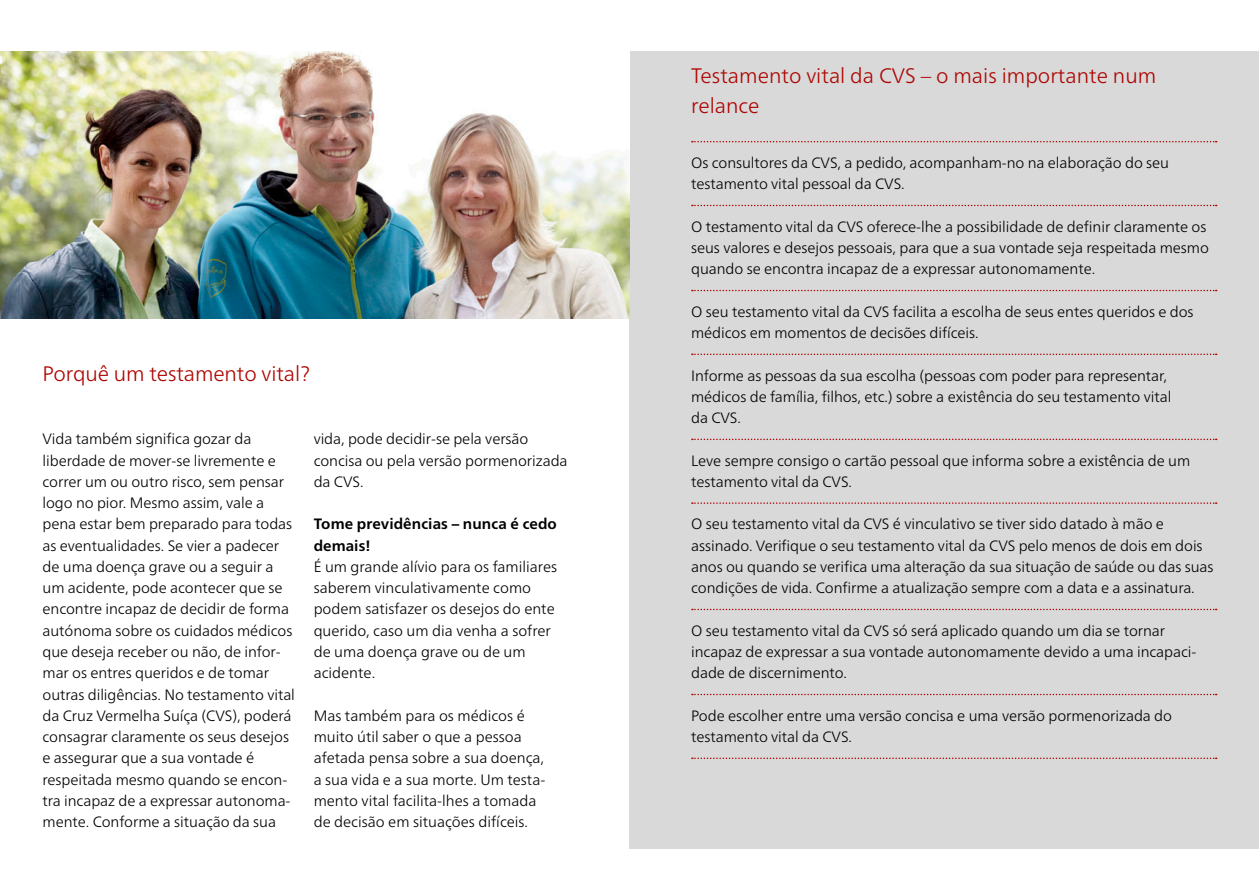
<style>
.page{position:relative;width:1259px;height:893px;background:#fff}
.page>*{position:absolute;margin:0;border:0;box-sizing:border-box;transform-origin:0 0}
.Zwischentitel{font:300 21px/29.7px "Frutiger Neue LTW1 G";color:#ad0500}
.Frutiger_Light_10{font:300 15px/21.3px "Frutiger Neue LTW1 G";letter-spacing:-.005em;color:#000}
.Frutiger_Light_10-2{font:700 15px/21.3px "Frutiger Neue LTW1 G";letter-spacing:.005em;color:#000}
</style>
<div class="page">
<div style="left:629px;top:51px;width:630px;height:797px;background:#d9d9da"></div>
<svg style="left:692px;top:141px;width:524px;height:1px"></svg>
<svg style="left:692px;top:205px;width:524px;height:1px"></svg>
<svg style="left:692px;top:290px;width:524px;height:1px"></svg>
<svg style="left:692px;top:354px;width:524px;height:1px"></svg>
<svg style="left:692px;top:439px;width:524px;height:1px"></svg>
<svg style="left:692px;top:502px;width:524px;height:2px"></svg>
<svg style="left:692px;top:609px;width:524px;height:1px"></svg>
<img style="left:0;top:51px;width:629px;height:268px">
<svg style="left:692px;top:694px;width:524px;height:1px"></svg>
<svg style="left:692px;top:757px;width:524px;height:2px"></svg>
<p class="Zwischentitel" style="left:691px;top:61px;width:466px">Testamento vital da CVS – o mais importante num relance</p>
<p class="Frutiger_Light_10" style="left:691px;top:152px;width:479px">Os consultores da CVS, a pedido, acompanham-no na elaboração do seu testamento vital pessoal da CVS.</p>
<p class="Frutiger_Light_10" style="left:691px;top:216px;width:519px">O testamento vital da CVS oferece-lhe a possibilidade de definir claramente os seus valores e desejos pessoais, para que a sua vontade seja respeitada mesmo quando se encontra incapaz de a expressar autonomamente.</p>
<p class="Frutiger_Light_10" style="left:691px;top:301px;width:504px">O seu testamento vital da CVS facilita a escolha de seus entes queridos e dos médicos em momentos de decisões difíceis.</p>
<p class="Frutiger_Light_10" style="left:691px;top:365px;width:482px">Informe as pessoas da sua escolha (pessoas com poder para representar, médicos de família, filhos, etc.) sobre a existência do seu testamento vital da CVS.</p>
<p class="Frutiger_Light_10" style="left:691px;top:450px;width:500px">Leve sempre consigo o cartão pessoal que informa sobre a existência de um testamento vital da CVS.</p>
<p class="Frutiger_Light_10" style="left:691px;top:513px;width:524px">O seu testamento vital da CVS é vinculativo se tiver sido datado à mão e assinado. Verifique o seu testamento vital da CVS pelo menos de dois em dois anos ou quando se verifica uma alteração da sua situação de saúde ou das suas condições de vida. Confirme a atualização sempre com a data e a assinatura.</p>
<p class="Frutiger_Light_10" style="left:691px;top:620px;width:507px">O seu testamento vital da CVS só será aplicado quando um dia se tornar incapaz de expressar a sua vontade autonomamente devido a uma incapaci&shy;dade de discernimento.</p>
<p class="Zwischentitel" style="left:43px;top:358px;width:269px">Porquê um testamento vital?</p>
<p class="Frutiger_Light_10" style="left:43px;top:428px;width:254px">Vida também significa gozar da liberdade de mover-se livremente e correr um ou outro risco, sem pensar logo no pior. Mesmo assim, vale a pena estar bem preparado para todas as eventualidades. Se vier a padecer de uma doença grave ou a seguir a um acidente, pode acontecer que se encontre incapaz de decidir de forma autónoma sobre os cuidados médicos que deseja receber ou não, de infor&shy;mar os entres queridos e de tomar outras diligências. No testamento vital da Cruz Vermelha Suíça (CVS), poderá consagrar claramente os seus desejos e assegurar que a sua vontade é respeitada mesmo quando se encon&shy;tra incapaz de a expressar autonoma&shy;mente. Conforme a situação da sua</p>
<p class="Frutiger_Light_10" style="left:314px;top:428px;width:255px">vida, pode decidir-se pela versão concisa ou pela versão pormenorizada da CVS.</p>
<p class="Frutiger_Light_10-2" style="left:314px;top:513px;width:245px">Tome previdências – nunca é cedo demais!</p>
<p class="Frutiger_Light_10" style="left:314px;top:556px;width:245px">É um grande alívio para os familiares saberem vinculativamente como podem satisfazer os desejos do ente querido, caso um dia venha a sofrer de uma doença grave ou de um acidente.</p>
<p class="Frutiger_Light_10" style="left:314px;top:705px;width:233px">Mas também para os médicos é muito útil saber o que a pessoa afetada pensa sobre a sua doença, a sua vida e a sua morte. Um testa&shy;mento vital facilita-lhes a tomada de decisão em situações difíceis.</p>
<p class="Frutiger_Light_10" style="left:691px;top:705px;width:482px">Pode escolher entre uma versão concisa e uma versão pormenorizada do testamento vital da CVS.</p>
</div>
